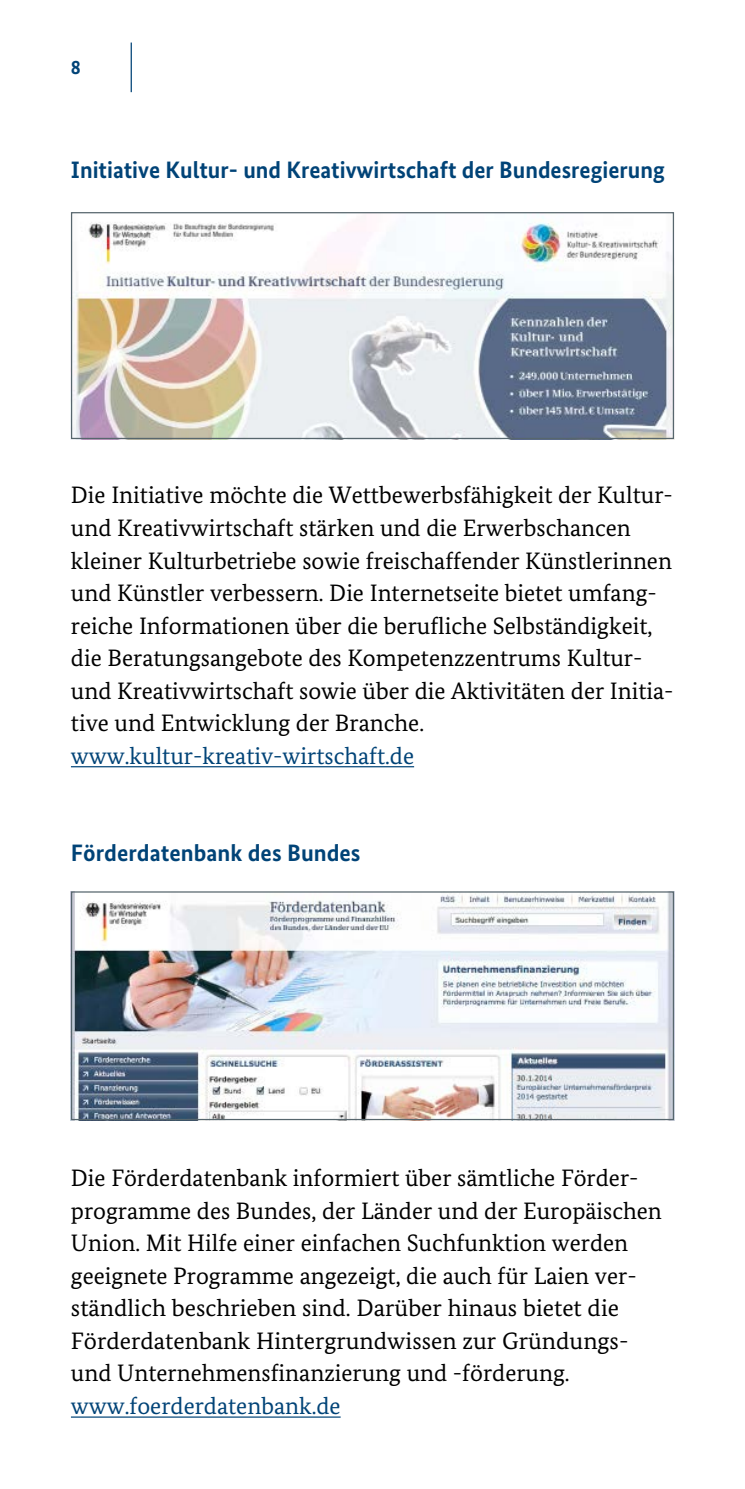
<style>
.page{position:relative;width:745px;height:1489px;background:#fff}
.page>*{position:absolute;margin:0;border:0;box-sizing:border-box;transform-origin:0 0}
.t1{font:23.75px/32.5px "Bundes Serif";color:#000}
.t2{font:700 23.75px "Bundes Sans";color:#004377}
.t3{font:23.75px "Bundes Serif";color:#004377}
.t4{font:700 20px "Bundes Sans";color:#004377}
</style>
<div class="page">
<hr style="left:130px;top:43px;width:2px;height:49px;background:#004377">
<hr style="left:71px;top:766px;width:343px;height:1px;background:#004377">
<hr style="left:71px;top:1416px;width:269px;height:1px;background:#004377">
<img style="left:73px;top:216px;width:598px;height:221px">
<div style="left:71px;top:212px;width:602px;height:227px;border:1px solid #57666d"></div>
<img style="left:73px;top:893px;width:598px;height:225px">
<div style="left:71px;top:891px;width:602px;height:229px;border:1px solid #57666d"></div>
<p class="t4" style="left:71px;top:55px;width:11px">8</p>
<h4 class="t2" style="left:71px;top:156px;width:595px">Initiative Kultur- und Kreativwirtschaft der Bundesregierung</h4>
<p class="t1" style="left:71px;top:479px;width:603px">Die Initiative möchte die Wettbewerbsfähigkeit der Kultur&shy;und Kreativwirtschaft stärken und die Erwerbschancen kleiner Kulturbetriebe sowie freischaffender Künstlerinnen und Künstler verbessern. Die Internetseite bietet umfang&shy;reiche Informationen über die berufliche Selbständigkeit, die Beratungsangebote des Kompetenzzentrums Kultur&shy;und Kreativwirtschaft sowie über die Aktivitäten der Initia&shy;tive und Entwicklung der Branche.</p>
<p class="t3" style="left:71px;top:741px;width:344px">www.kultur-kreativ-wirtschaft.de</p>
<h4 class="t2" style="left:71px;top:838px;width:291px">Förderdatenbank des Bundes</h4>
<p class="t1" style="left:71px;top:1161px;width:592px">Die Förderdatenbank informiert über sämtliche Förder&shy;programme des Bundes, der Länder und der Europäischen Union. Mit Hilfe einer einfachen Suchfunktion werden geeignete Programme angezeigt, die auch für Laien ver&shy;ständlich beschrieben sind. Darüber hinaus bietet die Förderdatenbank Hintergrundwissen zur Gründungs&shy;und Unternehmensfinanzierung und -förderung.</p>
<p class="t3" style="left:71px;top:1391px;width:271px">www.foerderdatenbank.de</p>
</div>
